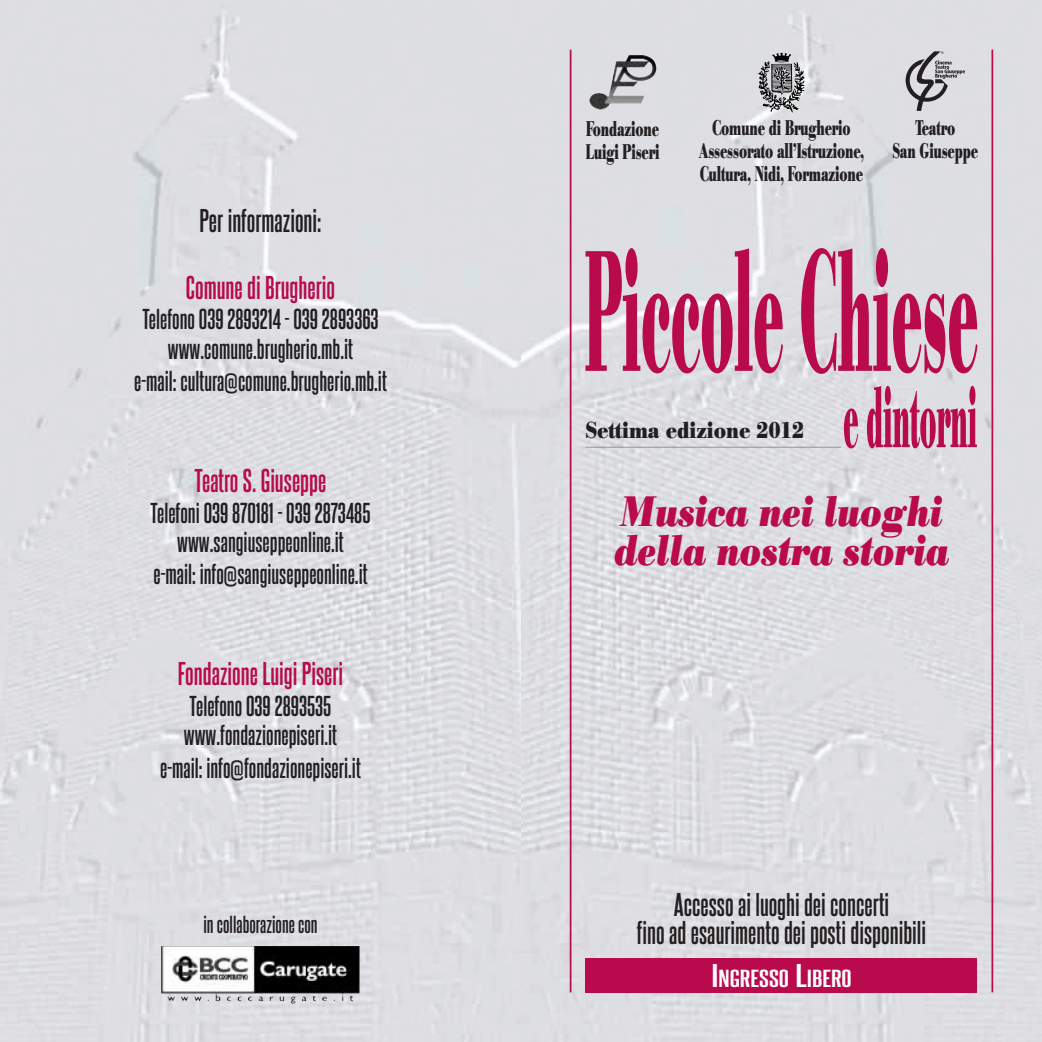
<style>
.page{position:relative;width:1042px;height:1042px;background:#fff}
.page>*{position:absolute;margin:0;border:0;box-sizing:border-box;transform-origin:0 0}
.t1{font:italic 700 42px/38.5px "Bodoni BE";color:#b80a4d;scale:.85 1}
.t2{font:700 28px/28px "Steelfish Rg";color:#231f20;text-align:center;scale:1.05 1}
.t3{font:700 28px "Steelfish Rg";color:#b80a4d;scale:1.05 1}
.t4{font:700 24.5px/29.4px "Steelfish Rg";color:#231f20;text-align:center;scale:1.05 1}
.t5{font:700 22.75px "Bodoni BE";color:#231f20;scale:.85 1}
.t6{font:700 21px/22.8px "Bodoni BE";letter-spacing:-.01em;color:#231f20;text-align:center;scale:.6 1}
.t7{font:700 21px "Steelfish Rg";color:#231f20;scale:1.05 1}
.t8{font:700 21px "Steelfish Rg";color:#fff;scale:1.5 1}
.s1{font-size:28px}
</style>
<div class="page">
<img style="left:521px;top:0;width:521px;height:1042px">
<div style="left:0;top:0;width:521px;height:1042px;background:#dddee2"></div>
<img style="left:161px;top:946px;width:199px;height:55px">
<svg style="left:758px;top:53px;width:46px;height:59px;background:#909092"></svg>
<img style="left:589px;top:55px;width:52px;height:54px">
<svg style="left:905px;top:51px;width:60px;height:60px;background:#b0afb3"></svg>
<svg style="left:585px;top:248px;width:198px;height:125px;background:#ce87a5"></svg>
<svg style="left:801px;top:248px;width:176px;height:126px;background:#ce8aa7"></svg>
<svg style="left:844px;top:408px;width:14px;height:40px"></svg>
<svg style="left:867px;top:386px;width:110px;height:62px;background:#cc7f9f"></svg>
<hr style="left:570px;top:50px;width:1px;height:942px;background:#b80a4d">
<hr style="left:991px;top:50px;width:2px;height:942px;background:#b80a4d">
<hr style="left:585px;top:447px;width:256px;height:1px;background:#939598">
<div style="left:585px;top:957px;width:392px;height:35px;background:#b80a4d"></div>
<p class="t2" style="left:200px;top:208px;width:118px">Per informazioni:</p>
<p class="t3" style="left:186px;top:276px;width:143px">Comune di Brugherio</p>
<p class="t4" style="left:142px;top:306px;width:226px">Telefono 039 2893214 - 039 2893363 www.comune.brugherio.mb.it</p>
<p class="t4" style="left:134px;top:368px;width:242px">e-mail: cultura@comune.brugherio.mb.it</p>
<p class="t3" style="left:195px;top:469px;width:127px">Teatro S. Giuseppe</p>
<p class="t4" style="left:151px;top:500px;width:211px">Telefoni 039 870181 - 039 2873485 www.sangiuseppeonline.it</p>
<p class="t4" style="left:153px;top:561px;width:205px">e-mail: info@sangiuseppeonline.it</p>
<p class="t3" style="left:178px;top:662px;width:159px">Fondazione Luigi Piseri</p>
<p class="t4" style="left:184px;top:693px;width:147px;text-align:left">Telefono 039 2893535 www.fondazionepiseri.it</p>
<p class="t4" style="left:160px;top:754px;width:193px">e-mail: info@fondazionepiseri.it</p>
<p class="t7" style="left:203px;top:916px;width:110px">in collaborazione con</p>
<p class="t6" style="left:586px;top:121px;width:124px;text-align:left">Fondazione<br>Luigi Piseri</p>
<p class="t6" style="left:699px;top:119px;width:277px">Comune di Brugherio<br>Assessorato all’Istruzione,<br>Cultura, Nidi, Formazione</p>
<p class="t6" style="left:892px;top:120px;width:144px">Teatro<br>San Giuseppe</p>
<p class="t5" style="left:585px;top:422px;width:258px">Settima edizione 2012</p>
<h1 class="t1" style="left:614px;top:498px;width:395px">Musica nei luoghi della nostra storia</h1>
<p class="t2" style="left:637px;top:892px;width:277px">Accesso ai luoghi dei concerti<br>fino ad esaurimento dei posti disponibili</p>
<p class="t8" style="left:711px;top:969px;width:95px"><span class="s1">I</span>NGRESSO <span class="s1">L</span>IBERO</p>
</div>
